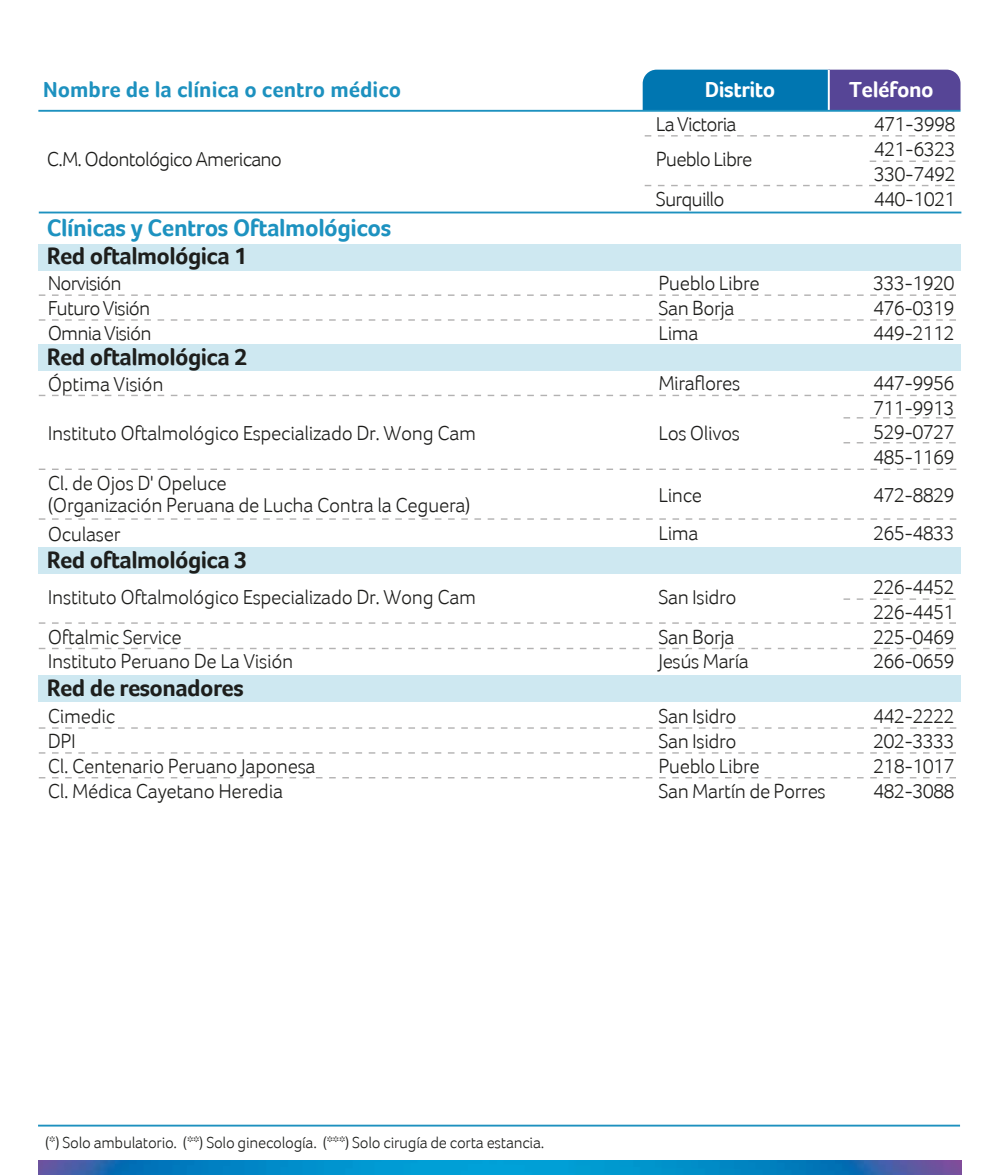
<style>
.page{position:relative;width:1000px;height:1175px;background:#fff}
.page>*{position:absolute;margin:0;border:0;box-sizing:border-box;transform-origin:0 0}
.t1{font:700 24.5px "Foco";letter-spacing:-.02em;color:#1d92c0}
.t2{font:700 24.12px "Foco";letter-spacing:-.025em;color:#1d1e1c}
.t3{font:700 22.38px "Foco";color:#1d91bf}
.t4{font:700 22.38px "Foco";letter-spacing:-.02em;color:#fff}
.t5{font:300 20.75px/24.9px "Foco";letter-spacing:-.015em;color:#1e1e1c;text-align:justify}
.t6{font:300 20.75px/24.9px "Foco";letter-spacing:-.02em;color:#1d1d1b}
.t7{font:300 20.75px/34.9px "Foco";letter-spacing:-.04em;color:#1d1d1b}
.t8{font:300 20.75px/24.9px "Foco";letter-spacing:-.04em;color:#1e1e1c}
.t9{font:300 16.38px "Foco";letter-spacing:-.015em;color:#1d1e1c}
</style>
<div class="page">
<div style="left:643px;top:70px;width:186px;height:40px;background:#0076b1"></div>
<div style="left:829px;top:70px;width:132px;height:40px;background:#564596"></div>
<hr style="left:828px;top:70px;width:2px;height:40px;background:#fff">
<hr style="left:38px;top:1125px;width:922px;height:2px;background:#1d91bf">
<img style="left:39px;top:1161px;width:922px;height:14px">
<div style="left:38px;top:244px;width:923px;height:26px;background:#cee8f1"></div>
<div style="left:38px;top:344px;width:923px;height:27px;background:#cee8f1"></div>
<div style="left:38px;top:547px;width:923px;height:27px;background:#cee8f1"></div>
<div style="left:38px;top:675px;width:923px;height:27px;background:#cee8f1"></div>
<hr style="left:38px;top:110px;width:923px;height:2px;background:#1d91bf">
<svg style="left:39px;top:319px;width:917px;height:2px"></svg>
<svg style="left:39px;top:294px;width:917px;height:2px"></svg>
<svg style="left:39px;top:395px;width:918px;height:1px"></svg>
<svg style="left:39px;top:518px;width:918px;height:2px"></svg>
<svg style="left:39px;top:469px;width:918px;height:1px"></svg>
<svg style="left:844px;top:598px;width:112px;height:2px"></svg>
<svg style="left:844px;top:417px;width:112px;height:2px"></svg>
<svg style="left:844px;top:442px;width:112px;height:1px"></svg>
<svg style="left:39px;top:648px;width:917px;height:1px"></svg>
<svg style="left:39px;top:622px;width:917px;height:2px"></svg>
<svg style="left:39px;top:727px;width:918px;height:2px"></svg>
<svg style="left:39px;top:752px;width:917px;height:2px"></svg>
<svg style="left:39px;top:777px;width:917px;height:1px"></svg>
<svg style="left:645px;top:185px;width:310px;height:1px"></svg>
<svg style="left:870px;top:161px;width:86px;height:1px"></svg>
<hr style="left:39px;top:212px;width:922px;height:1px;background:#1d91bf">
<svg style="left:645px;top:135px;width:310px;height:2px"></svg>
<p class="t3" style="left:43px;top:76px;width:360px">Nombre de la clínica o centro médico</p>
<p class="t7" style="left:47px;top:142px;width:237px">C.M. Odontológico Americano</p>
<p class="t4" style="left:705px;top:76px;width:72px">Distrito</p>
<p class="t4" style="left:849px;top:76px;width:86px">Teléfono</p>
<p class="t7" style="left:656px;top:107px;width:98px">La Victoria<br>Pueblo Libre</p>
<p class="t7" style="left:656px;top:181px;width:70px">Surquillo</p>
<p class="t5" style="left:874px;top:112px;width:83px">471-3998<br>421-6323<br>330-7492<br>440-1021</p>
<p class="t1" style="left:47px;top:213px;width:346px">Clínicas y Centros Oftalmológicos</p>
<p class="t8" style="left:48px;top:271px;width:105px">Norvisión<br>Futuro Visión<br>Omnia Visión</p>
<p class="t6" style="left:658px;top:271px;width:103px">Pueblo Libre<br>San Borja<br>Lima</p>
<p class="t5" style="left:873px;top:271px;width:83px">333-1920<br>476-0319<br>449-2112</p>
<p class="t5" style="left:48px;top:371px;width:117px">Óptima Visión</p>
<p class="t5" style="left:48px;top:421px;width:430px">Instituto Oftalmológico Especializado Dr. Wong Cam</p>
<p class="t5" style="left:48px;top:472px;width:425px;line-height:22.4px">Cl. de Ojos D' Opeluce<br>(Organización Peruana de Lucha Contra la Ceguera)</p>
<p class="t2" style="left:47px;top:242px;width:202px">Red oftalmológica 1</p>
<p class="t2" style="left:47px;top:342px;width:202px">Red oftalmológica 2</p>
<p class="t6" style="left:658px;top:370px;width:83px">Miraflores</p>
<p class="t6" style="left:658px;top:420px;width:83px">Los Olivos</p>
<p class="t5" style="left:873px;top:370px;width:83px">447-9956<br>711-9913<br>529-0727<br>485-1169</p>
<p class="t5" style="left:873px;top:482px;width:83px">472-8829</p>
<p class="t6" style="left:658px;top:482px;width:45px">Lince</p>
<p class="t5" style="left:48px;top:521px;width:74px">Oculaser</p>
<p class="t6" style="left:658px;top:520px;width:42px">Lima</p>
<p class="t5" style="left:873px;top:520px;width:83px">265-4833</p>
<p class="t2" style="left:47px;top:546px;width:202px">Red oftalmológica 3</p>
<p class="t5" style="left:48px;top:577px;width:430px;line-height:39.8px">Instituto Oftalmológico Especializado Dr. Wong Cam<br>Oftalmic Service</p>
<p class="t5" style="left:48px;top:649px;width:247px">Instituto Peruano De La Visión</p>
<p class="t2" style="left:47px;top:673px;width:198px">Red de resonadores</p>
<p class="t6" style="left:658px;top:577px;width:80px;line-height:39.8px">San Isidro<br>San Borja</p>
<p class="t6" style="left:658px;top:649px;width:92px">Jesús María</p>
<p class="t5" style="left:873px;top:574px;width:83px">226-4452<br>226-4451<br>225-0469<br>266-0659</p>
<p class="t5" style="left:48px;top:703px;width:269px;text-align:left">Cimedic<br>DPI<br>Cl. Centenario Peruano Japonesa<br>Cl. Médica Cayetano Heredia</p>
<p class="t6" style="left:658px;top:703px;width:169px">San Isidro<br>San Isidro<br>Pueblo Libre<br>San Martín de Porres</p>
<p class="t5" style="left:873px;top:703px;width:83px">442-2222<br>202-3333<br>218-1017<br>482-3088</p>
<p class="t9" style="left:45px;top:1133px;width:501px">(*) Solo ambulatorio. (**) Solo ginecología. (***) Solo cirugía de corta estancia.</p>
</div>
